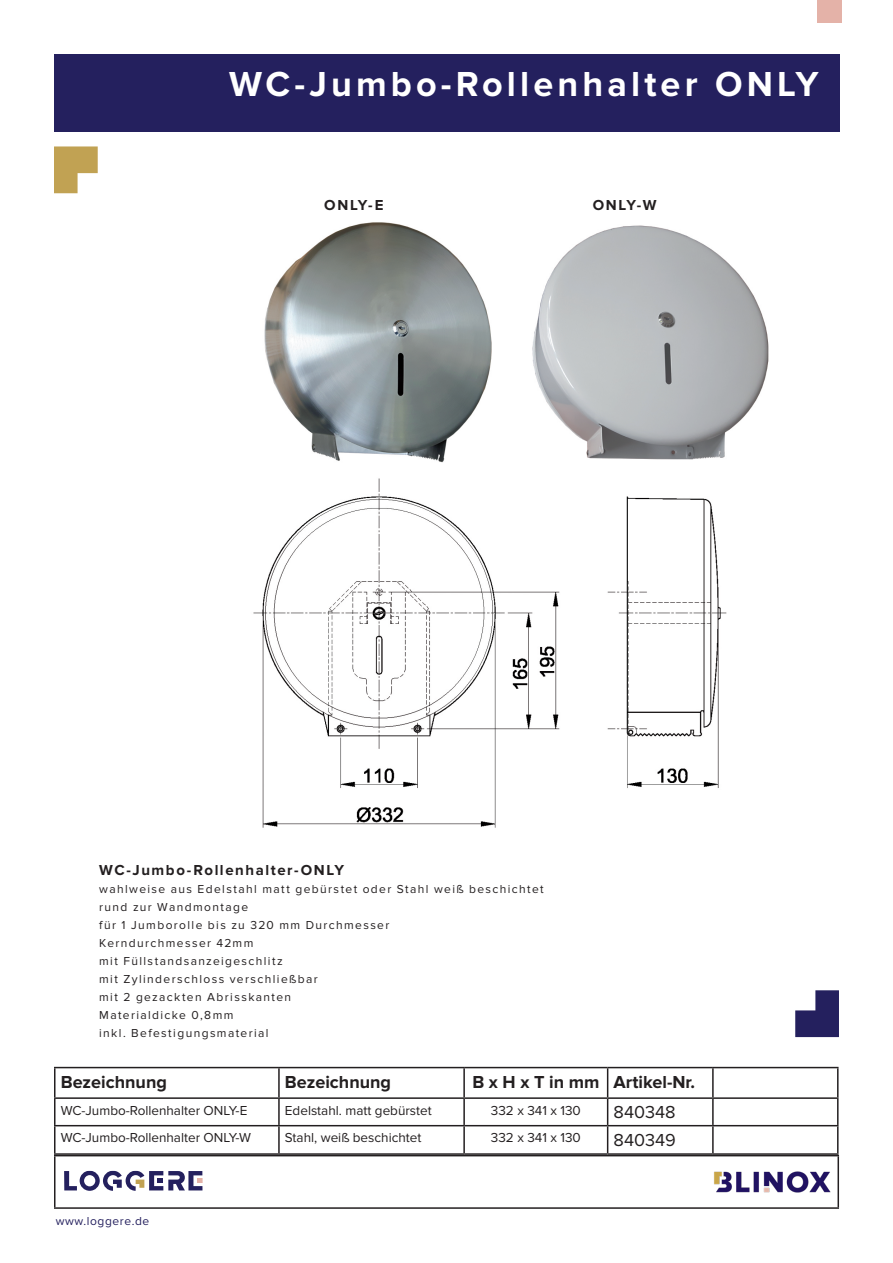
<style>
.page{position:relative;width:893px;height:1263px;background:#fff}
.page>*{position:absolute;margin:0;border:0;box-sizing:border-box;transform-origin:0 0}
.t1{font:700 36px "Proxima Nova";letter-spacing:.115em;color:#fff}
.t2{font:700 18px "Proxima Nova";color:#231f20}
.t3{font:18px "Proxima Nova";color:#231f20}
.t4{font:700 15px "Proxima Nova";letter-spacing:.105em;color:#231f20}
.t5{font:13.5px "Proxima Nova";color:#231f20}
.t6{font:12px/18px "Proxima Nova";letter-spacing:.115em;color:#231f20}
.t7{font:12px "Proxima Nova";letter-spacing:.05em;color:#24205e}
</style>
<div class="page">
<img style="left:253px;top:222px;width:516px;height:606px">
<div style="left:54px;top:54px;width:785px;height:77px;background:#24205e"></div>
<hr style="left:54px;top:1155px;width:785px;height:1px;background:#231f20">
<hr style="left:54px;top:1156px;width:2px;height:51px;background:#231f20">
<hr style="left:54px;top:1207px;width:785px;height:2px;background:#231f20">
<svg style="left:795px;top:990px;width:44px;height:47px"></svg>
<svg style="left:54px;top:146px;width:44px;height:47px"></svg>
<svg style="left:64px;top:1171px;width:139px;height:20px"></svg>
<img style="left:703px;top:1136px;width:136px;height:73px">
<hr style="left:54px;top:1067px;width:225px;height:1px;background:#231f20">
<hr style="left:54px;top:1068px;width:2px;height:29px;background:#231f20">
<hr style="left:279px;top:1067px;width:185px;height:1px;background:#231f20">
<hr style="left:278px;top:1068px;width:2px;height:29px;background:#231f20">
<hr style="left:464px;top:1067px;width:144px;height:1px;background:#231f20">
<hr style="left:463px;top:1068px;width:2px;height:29px;background:#231f20">
<hr style="left:608px;top:1067px;width:105px;height:1px;background:#231f20">
<hr style="left:713px;top:1067px;width:125px;height:1px;background:#231f20">
<hr style="left:712px;top:1068px;width:2px;height:29px;background:#231f20">
<hr style="left:54px;top:1097px;width:225px;height:2px;background:#231f20">
<hr style="left:54px;top:1099px;width:2px;height:26px;background:#231f20">
<hr style="left:279px;top:1097px;width:185px;height:2px;background:#231f20">
<hr style="left:278px;top:1099px;width:2px;height:26px;background:#231f20">
<hr style="left:464px;top:1097px;width:144px;height:2px;background:#231f20">
<hr style="left:463px;top:1099px;width:2px;height:26px;background:#231f20">
<hr style="left:608px;top:1097px;width:105px;height:2px;background:#231f20">
<hr style="left:713px;top:1097px;width:125px;height:2px;background:#231f20">
<hr style="left:712px;top:1099px;width:2px;height:26px;background:#231f20">
<hr style="left:54px;top:1125px;width:225px;height:1px;background:#231f20">
<hr style="left:54px;top:1126px;width:2px;height:27px;background:#231f20">
<hr style="left:279px;top:1125px;width:185px;height:1px;background:#231f20">
<hr style="left:278px;top:1126px;width:2px;height:27px;background:#231f20">
<hr style="left:464px;top:1125px;width:144px;height:1px;background:#231f20">
<hr style="left:463px;top:1126px;width:2px;height:27px;background:#231f20">
<hr style="left:608px;top:1125px;width:105px;height:1px;background:#231f20">
<svg style="left:607px;top:1068px;width:1px;height:85px"></svg>
<hr style="left:713px;top:1125px;width:125px;height:1px;background:#231f20">
<hr style="left:712px;top:1126px;width:2px;height:27px;background:#231f20">
<svg style="left:837px;top:1068px;width:1px;height:85px"></svg>
<hr style="left:54px;top:1153px;width:225px;height:2px;background:#231f20">
<hr style="left:279px;top:1153px;width:185px;height:2px;background:#231f20">
<hr style="left:464px;top:1153px;width:144px;height:2px;background:#231f20">
<hr style="left:608px;top:1153px;width:105px;height:2px;background:#231f20">
<hr style="left:713px;top:1153px;width:125px;height:2px;background:#231f20">
<div style="left:817px;top:0;width:25px;height:22px;background:#e4b2a8"></div>
<p class="t1" style="left:229px;top:63px;width:591px">WC-Jumbo-Rollenhalter ONLY</p>
<p class="t4" style="left:324px;top:196px;width:61px">ONLY-E</p>
<p class="t4" style="left:593px;top:196px;width:65px">ONLY-W</p>
<p class="t4" style="left:99px;top:861px;width:246px">WC-Jumbo-Rollenhalter-ONLY</p>
<p class="t6" style="left:99px;top:880px;width:446px">wahlweise aus Edelstahl matt gebürstet oder Stahl weiß beschichtet rund zur Wandmontage<br>für 1 Jumborolle bis zu 320 mm Durchmesser<br>Kerndurchmesser 42mm<br>mit Füllstandsanzeigeschlitz<br>mit Zylinderschloss verschließbar<br>mit 2 gezackten Abrisskanten<br>Materialdicke 0,8mm<br>inkl. Befestigungsmaterial</p>
<p class="t2" style="left:61px;top:1071px;width:108px">Bezeichnung</p>
<p class="t2" style="left:285px;top:1071px;width:108px">Bezeichnung</p>
<p class="t2" style="left:472px;top:1071px;width:224px">B x H x T in mm Artikel-Nr.</p>
<p class="t5" style="left:61px;top:1102px;width:188px">WC-Jumbo-Rollenhalter ONLY-E</p>
<p class="t5" style="left:285px;top:1102px;width:148px">Edelstahl. matt gebürstet</p>
<p class="t5" style="left:491px;top:1102px;width:92px">332 x 341 x 130</p>
<p class="t3" style="left:614px;top:1102px;width:64px">840348</p>
<p class="t5" style="left:61px;top:1130px;width:192px">WC-Jumbo-Rollenhalter ONLY-W</p>
<p class="t5" style="left:285px;top:1130px;width:138px">Stahl, weiß beschichtet</p>
<p class="t5" style="left:491px;top:1130px;width:92px">332 x 341 x 130</p>
<p class="t3" style="left:614px;top:1129px;width:64px">840349</p>
<p class="t7" style="left:56px;top:1214px;width:95px">www.loggere.de</p>
</div>
